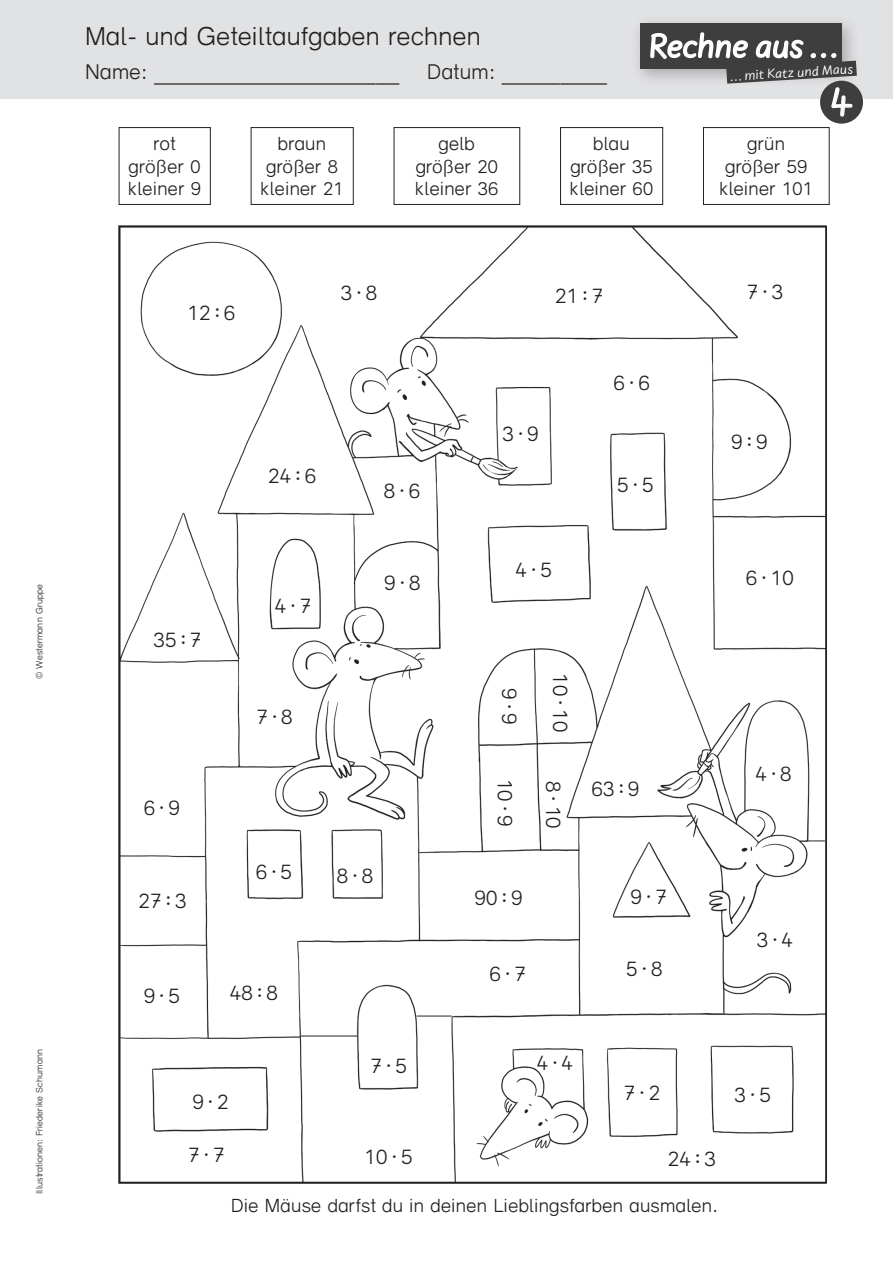
<style>
.page{position:relative;width:893px;height:1263px;background:#fff}
.page>*{position:absolute;margin:0;border:0;box-sizing:border-box;transform-origin:0 0}
.t1{font:40.05px "bs Jannis Hand 1";color:#fff}
.t2{font:33.75px "bs Jannis Hand 1";letter-spacing:-.01em;color:#fff}
._990_Kolumnentite_02{font:300 25.5px "bs Druckschrift Gru 1";color:#231f20}
._101_Grundschrift_07{font:300 21px "bs Druckschrift Gru 1";color:#231f20}
._990_Kolumnentite_02-2{font:300 21px "bs Druckschrift Gru 1";color:#231f20}
._101_Grundschrift_07-2{font:300 18.75px/22.5px "bs Druckschrift Gru 1";color:#231f20;text-align:center}
.t3{font:13.8px "bs Jannis Hand 1";color:#fff}
._806_Copyright_04_Tx{font:300 9px "bs Druckschrift Gru 1";color:#231f20}
</style>
<div class="page">
<img style="left:121px;top:228px;width:703px;height:953px">
<svg style="left:806px;top:840px;width:19px;height:1px"></svg>
<hr style="left:300px;top:1035px;width:58px;height:1px;background:#3e3e3f">
<hr style="left:417px;top:1015px;width:35px;height:1px;background:#3e3e3f">
<div style="left:0;top:0;width:893px;height:99px;background:#e1e2e4"></div>
<div style="left:640px;top:23px;width:202px;height:46px;background:#3e3e3f"></div>
<div style="left:820px;top:81px;width:43px;height:43px;background:#3e3e3f;border-radius:50%"></div>
<svg style="left:649px;top:22px;width:208px;height:115px"></svg>
<div style="left:119px;top:127px;width:92px;height:78px;border:1px solid #231f20"></div>
<div style="left:251px;top:127px;width:103px;height:78px;border:1px solid #231f20"></div>
<div style="left:394px;top:127px;width:126px;height:78px;border:1px solid #231f20"></div>
<div style="left:560px;top:127px;width:103px;height:78px;border:1px solid #231f20"></div>
<div style="left:703px;top:127px;width:127px;height:78px;border:1px solid #231f20"></div>
<p class="_806_Copyright_04_Tx" style="left:34px;top:679px;width:97px;rotate:-90deg">© Westermann Gruppe</p>
<p class="_806_Copyright_04_Tx" style="left:34px;top:1194px;width:147px;rotate:-90deg">Illustrationen: Friederike Schumann</p>
<p class="_990_Kolumnentite_02" style="left:85px;top:23px;width:127px">Überschrift</p>
<p class="_990_Kolumnentite_02-2" style="left:85px;top:62px;width:316px">Name: _____________________</p>
<p class="_990_Kolumnentite_02-2" style="left:427px;top:62px;width:182px">Datum: _________</p>
<p class="t3" style="left:729px;top:68px;width:125px;rotate:-4deg">… mit Katz und Maus</p>
<p class="_990_Kolumnentite_02" style="left:85px;top:21px;width:398px">Mal- und Geteiltaufgaben rechnen</p>
<p class="t2" style="left:649px;top:25px;width:192px">Rechne aus…</p>
<p class="t1" style="left:831px;top:77px;width:24px">4</p>
<p class="_101_Grundschrift_07-2" style="left:129px;top:132px;width:74px">rot größer 0</p>
<p class="_101_Grundschrift_07-2" style="left:128px;top:177px;width:75px">kleiner 9</p>
<p class="_101_Grundschrift_07-2" style="left:266px;top:132px;width:74px">braun größer 8</p>
<p class="_101_Grundschrift_07-2" style="left:260px;top:177px;width:85px">kleiner 21</p>
<p class="_101_Grundschrift_07-2" style="left:416px;top:132px;width:84px">gelb größer 20</p>
<p class="_101_Grundschrift_07-2" style="left:415px;top:177px;width:85px">kleiner 36</p>
<p class="_101_Grundschrift_07-2" style="left:570px;top:132px;width:84px">blau größer 35</p>
<p class="_101_Grundschrift_07-2" style="left:570px;top:177px;width:85px">kleiner 60</p>
<p class="_101_Grundschrift_07-2" style="left:725px;top:132px;width:84px">grün größer 59</p>
<p class="_101_Grundschrift_07-2" style="left:719px;top:177px;width:95px">kleiner 101</p>
<p class="_101_Grundschrift_07" style="left:187px;top:300px;width:50px">12÷6</p>
<p class="_101_Grundschrift_07" style="left:341px;top:281px;width:38px">3×8</p>
<p class="_101_Grundschrift_07" style="left:747px;top:279px;width:38px">7×3</p>
<p class="_101_Grundschrift_07" style="left:555px;top:283px;width:50px">21÷7</p>
<p class="_101_Grundschrift_07" style="left:268px;top:463px;width:50px">24÷6</p>
<p class="_101_Grundschrift_07" style="left:384px;top:478px;width:38px">8×6</p>
<p class="_101_Grundschrift_07" style="left:502px;top:422px;width:38px">3×9</p>
<p class="_101_Grundschrift_07" style="left:614px;top:371px;width:38px">6×6</p>
<p class="_101_Grundschrift_07" style="left:617px;top:473px;width:38px">5×5</p>
<p class="_101_Grundschrift_07" style="left:731px;top:429px;width:38px">9÷9</p>
<p class="_101_Grundschrift_07" style="left:153px;top:628px;width:50px">35÷7</p>
<p class="_101_Grundschrift_07" style="left:144px;top:796px;width:38px">6×9</p>
<p class="_101_Grundschrift_07" style="left:275px;top:594px;width:38px">4×7</p>
<p class="_101_Grundschrift_07" style="left:256px;top:704px;width:38px">7×8</p>
<p class="_101_Grundschrift_07" style="left:384px;top:570px;width:38px">9×8</p>
<p class="_101_Grundschrift_07" style="left:256px;top:860px;width:38px">6×5</p>
<p class="_101_Grundschrift_07" style="left:337px;top:863px;width:38px">8×8</p>
<p class="_101_Grundschrift_07" style="left:515px;top:557px;width:38px">4×5</p>
<p class="_101_Grundschrift_07" style="left:522px;top:688px;width:38px;rotate:90deg">9×9</p>
<p class="_101_Grundschrift_07" style="left:573px;top:673px;width:61px;rotate:90deg">10×10</p>
<p class="_101_Grundschrift_07" style="left:517px;top:779px;width:50px;rotate:90deg">10×9</p>
<p class="_101_Grundschrift_07" style="left:566px;top:781px;width:50px;rotate:90deg">8×10</p>
<p class="_101_Grundschrift_07" style="left:591px;top:777px;width:50px">63÷9</p>
<p class="_101_Grundschrift_07" style="left:746px;top:565px;width:50px">6×10</p>
<p class="_101_Grundschrift_07" style="left:755px;top:761px;width:38px">4×8</p>
<p class="_101_Grundschrift_07" style="left:139px;top:889px;width:50px">27÷3</p>
<p class="_101_Grundschrift_07" style="left:474px;top:885px;width:50px">90÷9</p>
<p class="_101_Grundschrift_07" style="left:631px;top:885px;width:38px">9×7</p>
<p class="_101_Grundschrift_07" style="left:144px;top:983px;width:38px">9×5</p>
<p class="_101_Grundschrift_07" style="left:230px;top:981px;width:50px">48÷8</p>
<p class="_101_Grundschrift_07" style="left:371px;top:1053px;width:38px">7×5</p>
<p class="_101_Grundschrift_07" style="left:489px;top:962px;width:38px">6×7</p>
<p class="_101_Grundschrift_07" style="left:626px;top:957px;width:38px">5×8</p>
<p class="_101_Grundschrift_07" style="left:537px;top:1050px;width:38px">4×4</p>
<p class="_101_Grundschrift_07" style="left:757px;top:928px;width:38px">3×4</p>
<p class="_101_Grundschrift_07" style="left:192px;top:1089px;width:38px">9×2</p>
<p class="_101_Grundschrift_07" style="left:188px;top:1142px;width:38px">7×7</p>
<p class="_101_Grundschrift_07" style="left:365px;top:1144px;width:50px">10×5</p>
<p class="_101_Grundschrift_07" style="left:624px;top:1080px;width:38px">7×2</p>
<p class="_101_Grundschrift_07" style="left:734px;top:1083px;width:38px">3×5</p>
<p class="_101_Grundschrift_07" style="left:668px;top:1147px;width:50px">24÷3</p>
<p class="_101_Grundschrift_07-2" style="left:231px;top:1194px;width:488px">Die Mäuse darfst du in deinen Lieblingsfarben ausmalen.</p>
</div>
